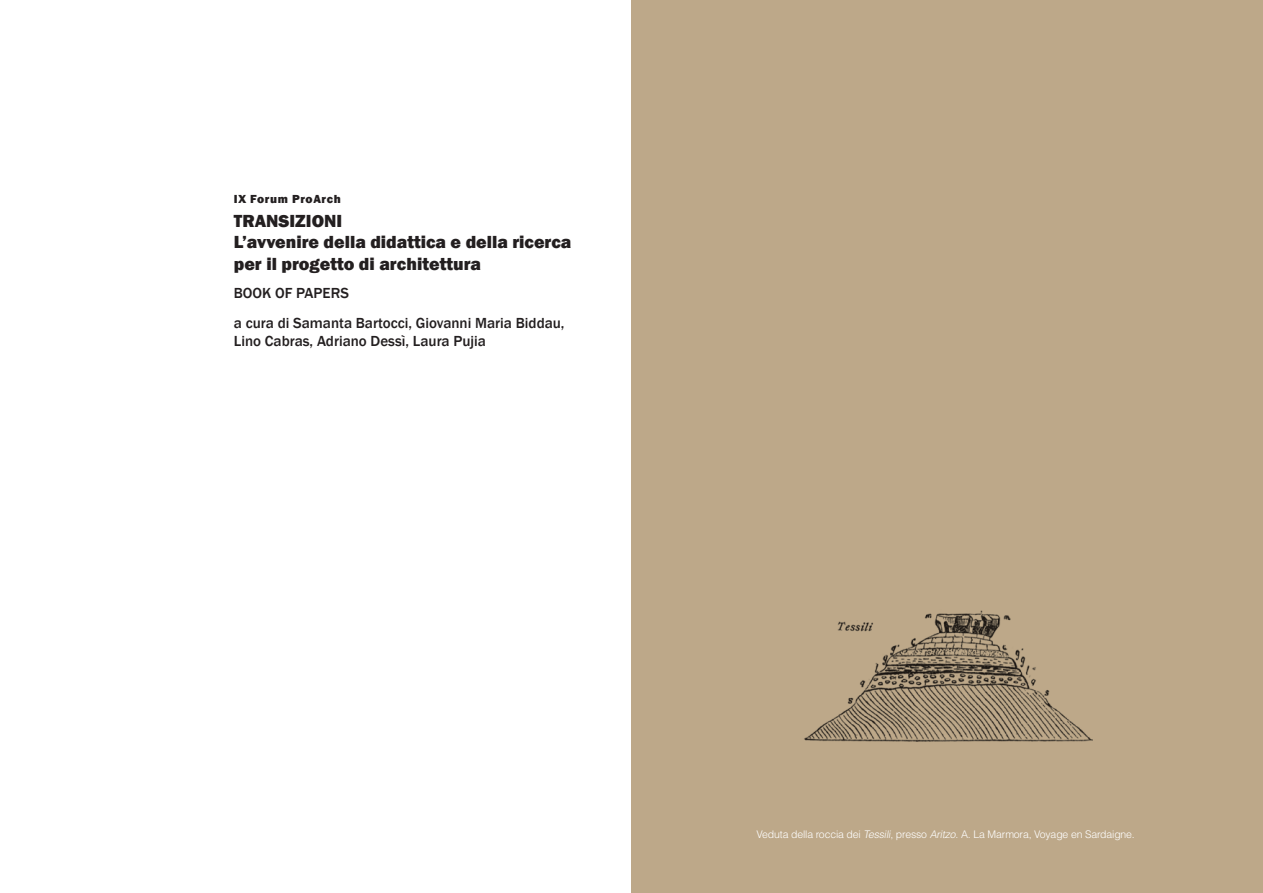
<style>
.page{position:relative;width:1263px;height:893px;background:#fff}
.page>*{position:absolute;margin:0;border:0;box-sizing:border-box;transform-origin:0 0}
.t1{font:800 18px/21.6px "Franklin Gothic";color:#231f20}
.t2{font:500 15px/29.7px "Franklin Gothic";color:#231f20}
.t3{font:800 12px "Franklin Gothic";letter-spacing:.05em;color:#231f20}
.t4{font:300 10.5px "Helvetica LT Std";letter-spacing:-.015em;color:#fff}
.s1{font-style:italic}
</style>
<div class="page">
<div style="left:631px;top:0;width:632px;height:893px;background:#bda889"></div>
<img style="left:804px;top:610px;width:288px;height:132px">
<p class="t3" style="left:234px;top:192px;width:109px">IX Forum ProArch</p>
<p class="t1" style="left:234px;top:210px;width:339px">TRANSIZIONI<br>L’avvenire della didattica e della ricerca per il progetto di architettura</p>
<p class="t2" style="left:234px;top:278px;width:332px">BOOK OF PAPERS<br>a cura di Samanta Bartocci, Giovanni Maria Biddau,</p>
<p class="t2" style="left:234px;top:326px;width:254px">Lino Cabras, Adriano Dessì, Laura Pujia</p>
<p class="t4" style="left:757px;top:827px;width:380px">Veduta della roccia dei <span class="s1">Tessili</span>, presso <span class="s1">Aritzo</span>. A. La Marmora, Voyage en Sardaigne.</p>
</div>
